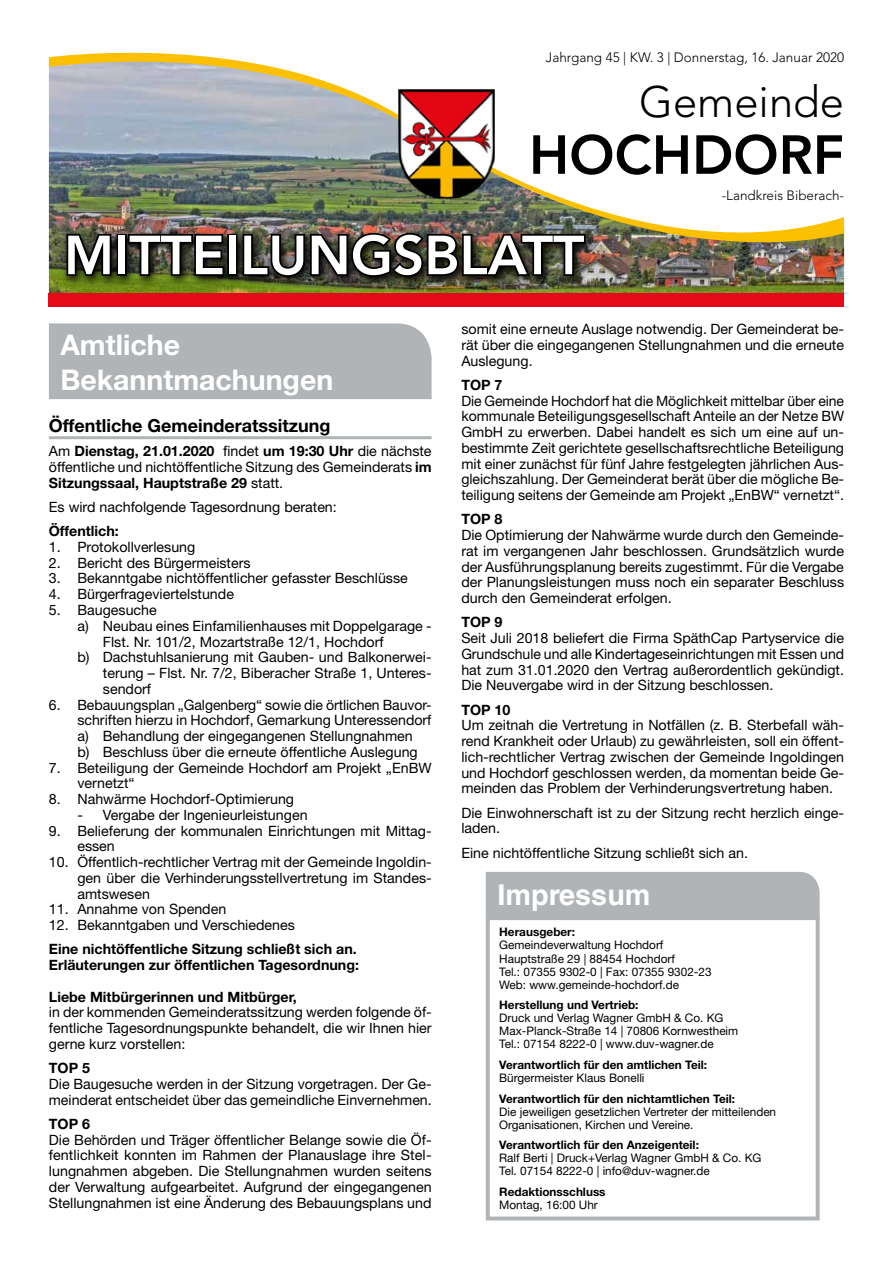
<style>
.page{position:relative;width:893px;height:1263px;background:#fff}
.page>*{position:absolute;margin:0;border:0;box-sizing:border-box;transform-origin:0 0}
.t1{font:800 54.3px "Avenir LT Std";color:#fff}
.t2{font:800 54.3px "Avenir LT Std";color:#000}
.t3{font:300 43.5px "Avenir LT Std";color:#000}
.t4{font:700 28.8px "Helvetica LT Std";color:#fff}
.t5{font:700 28.5px/34.2px "Helvetica Neue LT Std";color:#fff}
.t6{font:700 18px "Helvetica Neue LT Std";color:#000}
.t7{font:14.25px/15.8px "Helvetica Neue LT Std";color:#000;text-align:justify}
.t8{font:700 14.25px/15.8px "Helvetica Neue LT Std";color:#000}
.t9{font:300 13.5px "Avenir LT Std";color:#000}
.t10{font:11.7px/13px "Helvetica Neue LT Std";color:#000}
.t11{font:700 11.7px "Helvetica Neue LT Std";color:#000}
.s1{font-weight:700}
</style>
<div class="page">
<hr style="left:49px;top:436px;width:383px;height:3px;background:#b1b4b6">
<div style="left:49px;top:323px;width:383px;height:76px;background:#b1b4b6"></div>
<img style="left:49px;top:278px;width:795px;height:15px">
<div style="left:49px;top:293px;width:795px;height:14px;background:#e60919"></div>
<img style="left:49px;top:52px;width:795px;height:226px">
<img style="left:398px;top:89px;width:97px;height:109px">
<img style="left:62px;top:228px;width:535px;height:60px">
<svg style="left:65px;top:232px;width:48px;height:46px;background:#181a0f"></svg>
<div style="left:117px;top:234px;width:10px;height:42px;border:3px solid #000"></div>
<img style="left:126px;top:232px;width:100px;height:46px">
<div style="left:227px;top:234px;width:11px;height:42px;border:3px solid #000"></div>
<img style="left:241px;top:231px;width:346px;height:48px">
<div style="left:486px;top:916px;width:334px;height:304px;border:4px solid #b1b4b6"></div>
<div style="left:486px;top:872px;width:334px;height:47px;background:#b1b4b6"></div>
<p class="t9" style="left:546px;top:49px;width:300px">Jahrgang 45 | KW. 3 | Donnerstag, 16. Januar 2020</p>
<h2 class="t3" style="left:639px;top:76px;width:206px">Gemeinde</h2>
<h1 class="t2" style="left:529px;top:123px;width:317px">HOCHDORF</h1>
<h1 class="t1" style="left:64px;top:223px;width:522px">MITTEILUNGSBLATT</h1>
<p class="t9" style="left:722px;top:187px;width:124px">-Landkreis Biberach-</p>
<h3 class="t5" style="left:60px;top:327px;width:274px">Amtliche<br>Bekanntmachungen</h3>
<p class="t6" style="left:49px;top:414px;width:283px">Öffentliche Gemeinderatssitzung</p>
<p class="t7" style="left:49px;top:443px;width:384px">Am <span class="s1">Dienstag, 21.01.2020</span> findet <span class="s1">um 19:30 Uhr</span> die nächste öffentliche und nichtöffentliche Sitzung des Gemeinderats <span class="s1">im Sitzungssaal, Hauptstraße 29</span> statt.</p>
<p class="t7" style="left:49px;top:499px;width:289px">Es wird nachfolgende Tagesordnung beraten:</p>
<p class="t8" style="left:49px;top:523px;width:71px">Öffentlich:</p>
<p class="t7" style="left:49px;top:539px;width:148px">1. Protokollverlesung</p>
<p class="t7" style="left:49px;top:555px;width:203px">2. Bericht des Bürgermeisters</p>
<p class="t7" style="left:49px;top:570px;width:360px">3. Bekanntgabe nichtöffentlicher gefasster Beschlüsse</p>
<p class="t7" style="left:49px;top:586px;width:187px">4. Bürgerfrageviertelstunde</p>
<p class="t7" style="left:49px;top:602px;width:109px">5. Baugesuche</p>
<p class="t7" style="left:77px;top:618px;width:356px">a) Neubau eines Einfamilienhauses mit Doppelgarage -</p>
<p class="t7" style="left:103px;top:633px;width:282px">Flst. Nr. 101/2, Mozartstraße 12/1, Hochdorf</p>
<p class="t7" style="left:77px;top:649px;width:356px">b) Dachstuhlsanierung mit Gauben- und Balkonerwei-</p>
<p class="t7" style="left:103px;top:665px;width:330px">terung – Flst. Nr. 7/2, Biberacher Straße 1, Unteres-</p>
<p class="t7" style="left:103px;top:681px;width:50px">sendorf</p>
<p class="t7" style="left:77px;top:696px;width:356px;text-align:left;text-indent:-28px">6. Bebauungsplan „Galgenberg“ sowie die örtlichen Bauvor&shy;schriften hierzu in Hochdorf, Gemarkung Unteressendorf a) Behandlung der eingegangenen Stellungnahmen<br>b) Beschluss über die erneute öffentliche Auslegung</p>
<p class="t7" style="left:77px;top:759px;width:356px;text-indent:-28px">7. Beteiligung der Gemeinde Hochdorf am Projekt „EnBW vernetzt“</p>
<p class="t7" style="left:49px;top:791px;width:247px">8. Nahwärme Hochdorf-Optimierung</p>
<p class="t7" style="left:77px;top:807px;width:232px">- Vergabe der Ingenieurleistungen</p>
<p class="t7" style="left:77px;top:822px;width:356px;text-indent:-28px">9. Belieferung der kommunalen Einrichtungen mit Mittag&shy;essen</p>
<p class="t7" style="left:77px;top:854px;width:356px;text-indent:-28px">10. Öffentlich-rechtlicher Vertrag mit der Gemeinde Ingoldin&shy;gen über die Verhinderungsstellvertretung im Standes&shy;amtswesen</p>
<p class="t7" style="left:49px;top:901px;width:179px">11. Annahme von Spenden</p>
<p class="t7" style="left:49px;top:917px;width:248px">12. Bekanntgaben und Verschiedenes</p>
<p class="t8" style="left:49px;top:941px;width:312px">Eine nichtöffentliche Sitzung schließt sich an.<br>Erläuterungen zur öffentlichen Tagesordnung:</p>
<p class="t8" style="left:49px;top:988px;width:250px">Liebe Mitbürgerinnen und Mitbürger,</p>
<p class="t7" style="left:49px;top:1004px;width:384px">in der kommenden Gemeinderatssitzung werden folgende öf&shy;fentliche Tagesordnungspunkte behandelt, die wir Ihnen hier gerne kurz vorstellen:</p>
<p class="t8" style="left:49px;top:1060px;width:43px">TOP 5</p>
<p class="t7" style="left:49px;top:1076px;width:384px">Die Baugesuche werden in der Sitzung vorgetragen. Der Ge&shy;meinderat entscheidet über das gemeindliche Einvernehmen.</p>
<p class="t8" style="left:49px;top:1115px;width:43px">TOP 6</p>
<p class="t7" style="left:49px;top:1131px;width:384px">Die Behörden und Träger öffentlicher Belange sowie die Öf&shy;fentlichkeit konnten im Rahmen der Planauslage ihre Stel&shy;lungnahmen abgeben. Die Stellungnahmen wurden seitens der Verwaltung aufgearbeitet. Aufgrund der eingegangenen Stellungnahmen ist eine Änderung des Bebauungsplans und</p>
<p class="t7" style="left:461px;top:321px;width:384px">somit eine erneute Auslage notwendig. Der Gemeinderat be&shy;rät über die eingegangenen Stellungnahmen und die erneute Auslegung.</p>
<p class="t8" style="left:461px;top:377px;width:43px">TOP 7</p>
<p class="t7" style="left:461px;top:392px;width:384px">Die Gemeinde Hochdorf hat die Möglichkeit mittelbar über eine kommunale Beteiligungsgesellschaft Anteile an der Netze BW GmbH zu erwerben. Dabei handelt es sich um eine auf un&shy;bestimmte Zeit gerichtete gesellschaftsrechtliche Beteiligung mit einer zunächst für fünf Jahre festgelegten jährlichen Aus&shy;gleichszahlung. Der Gemeinderat berät über die mögliche Be&shy;teiligung seitens der Gemeinde am Projekt „EnBW“ vernetzt“.</p>
<p class="t8" style="left:461px;top:511px;width:43px">TOP 8</p>
<p class="t7" style="left:461px;top:527px;width:384px">Die Optimierung der Nahwärme wurde durch den Gemeinde&shy;rat im vergangenen Jahr beschlossen. Grundsätzlich wurde der Ausführungsplanung bereits zugestimmt. Für die Vergabe der Planungsleistungen muss noch ein separater Beschluss durch den Gemeinderat erfolgen.</p>
<p class="t8" style="left:461px;top:614px;width:43px">TOP 9</p>
<p class="t7" style="left:461px;top:630px;width:384px">Seit Juli 2018 beliefert die Firma SpäthCap Partyservice die Grundschule und alle Kindertageseinrichtungen mit Essen und hat zum 31.01.2020 den Vertrag außerordentlich gekündigt.<br>Die Neuvergabe wird in der Sitzung beschlossen.</p>
<p class="t8" style="left:461px;top:701px;width:51px">TOP 10</p>
<p class="t7" style="left:461px;top:717px;width:384px">Um zeitnah die Vertretung in Notfällen (z. B. Sterbefall wäh&shy;rend Krankheit oder Urlaub) zu gewährleisten, soll ein öffent&shy;lich-rechtlicher Vertrag zwischen der Gemeinde Ingoldingen und Hochdorf geschlossen werden, da momentan beide Ge&shy;meinden das Problem der Verhinderungsvertretung haben.</p>
<p class="t7" style="left:461px;top:804px;width:384px">Die Einwohnerschaft ist zu der Sitzung recht herzlich einge&shy;laden.</p>
<p class="t7" style="left:461px;top:844px;width:288px">Eine nichtöffentliche Sitzung schließt sich an.</p>
<h3 class="t4" style="left:497px;top:877px;width:154px">Impressum</h3>
<p class="t11" style="left:499px;top:925px;width:77px">Herausgeber:</p>
<p class="t10" style="left:499px;top:938px;width:214px">Gemeindeverwaltung Hochdorf Hauptstraße 29 | 88454 Hochdorf<br>Tel.: 07355 9302-0 | Fax: 07355 9302-23<br>Web: www.gemeinde-hochdorf.de</p>
<p class="t11" style="left:499px;top:998px;width:141px">Herstellung und Vertrieb:</p>
<p class="t10" style="left:499px;top:1011px;width:241px">Druck und Verlag Wagner GmbH &amp; Co. KG<br>Max-Planck-Straße 14 | 70806 Kornwestheim<br>Tel.: 07154 8222-0 | www.duv-wagner.de</p>
<p class="t11" style="left:499px;top:1057px;width:209px">Verantwortlich für den amtlichen Teil:</p>
<p class="t10" style="left:499px;top:1071px;width:147px">Bürgermeister Klaus Bonelli</p>
<p class="t11" style="left:499px;top:1091px;width:237px">Verantwortlich für den nichtamtlichen Teil:</p>
<p class="t10" style="left:499px;top:1105px;width:278px">Die jeweiligen gesetzlichen Vertreter der mitteilenden<br>Organisationen, Kirchen und Vereine.</p>
<p class="t11" style="left:499px;top:1138px;width:201px">Verantwortlich für den Anzeigenteil:</p>
<p class="t10" style="left:499px;top:1151px;width:264px">Ralf Berti | Druck+Verlag Wagner GmbH &amp; Co. KG<br>Tel. 07154 8222-0 | info@duv-wagner.de</p>
<p class="t11" style="left:499px;top:1184px;width:108px">Redaktionsschluss</p>
<p class="t10" style="left:499px;top:1198px;width:100px">Montag, 16:00 Uhr</p>
</div>
